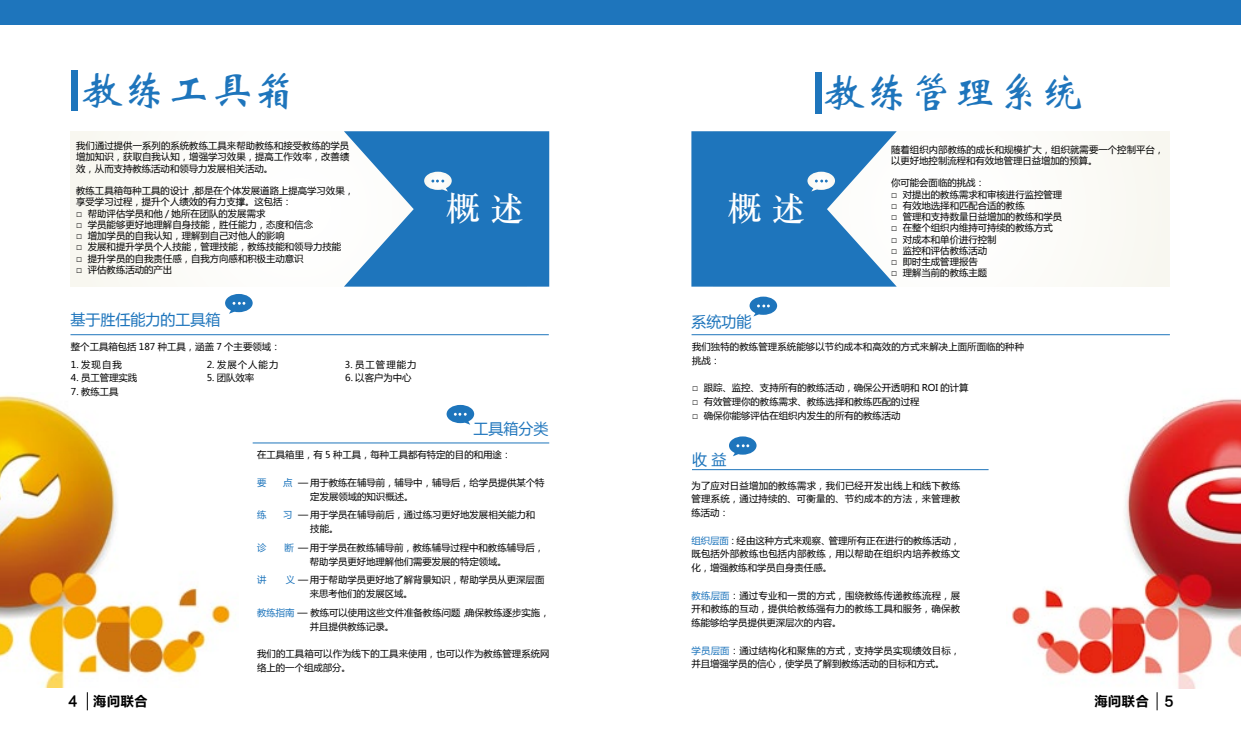
<style>
.page{position:relative;width:1241px;height:745px;background:#fff}
.page>*{position:absolute;margin:0;border:0;box-sizing:border-box;transform-origin:0 0}
.t1{font:43.75px "ST Xinwei";color:#1e75bc}
.t2{font:33.12px "ST Zhongsong";color:#fff}
.t3{font:15px "Microsoft Ya Hei";color:#1e75bc}
.t4{font:13.75px "FZLTCHJW GB1 0";color:#000}
.t5{font:9.38px/13.8px "Microsoft Ya Hei";color:#000}
.t6{font:9.38px "Microsoft Ya Hei";color:#1e75bc}
.s1{color:#1e75bc}
</style>
<div class="page">
<svg style="left:87px;top:692px;width:1px;height:17px"></svg>
<svg style="left:1156px;top:692px;width:1px;height:17px"></svg>
<div style="left:71px;top:131px;width:456px;height:155px;background:#fcfcfa"></div>
<div style="left:713px;top:131px;width:456px;height:155px;background:#fcfcfa"></div>
<img style="left:0;top:395px;width:232px;height:292px">
<div style="left:0;top:0;width:1240px;height:25px;background:#1e75bc"></div>
<div style="left:71px;top:71px;width:6px;height:40px;background:#1e75bc"></div>
<div style="left:814px;top:72px;width:7px;height:42px;background:#1e75bc"></div>
<svg style="left:344px;top:131px;width:205px;height:155px"></svg>
<svg style="left:691px;top:131px;width:205px;height:155px"></svg>
<div style="left:225px;top:294px;width:28px;height:18px;background:#1e75bc;border-radius:50%"></div>
<svg style="left:229px;top:302px;width:16px;height:11px"></svg>
<div style="left:749px;top:296px;width:28px;height:18px;background:#1e75bc;border-radius:50%"></div>
<svg style="left:753px;top:304px;width:16px;height:12px"></svg>
<svg style="left:446px;top:404px;width:28px;height:19px"></svg>
<svg style="left:454px;top:412px;width:16px;height:12px"></svg>
<div style="left:728px;top:436px;width:28px;height:18px;background:#1e75bc;border-radius:50%"></div>
<svg style="left:732px;top:444px;width:17px;height:12px"></svg>
<hr style="left:70px;top:334px;width:478px;height:1px;background:#1e75bc">
<hr style="left:691px;top:334px;width:478px;height:1px;background:#1e75bc">
<hr style="left:253px;top:442px;width:296px;height:1px;background:#1e75bc">
<hr style="left:692px;top:469px;width:296px;height:1px;background:#1e75bc">
<img style="left:1012px;top:399px;width:228px;height:289px">
<h1 class="t1" style="left:79px;top:68px;width:220px">教练工具箱</h1>
<h1 class="t1" style="left:821px;top:70px;width:264px">教练管理系统</h1>
<p class="t5" style="left:76px;top:140px;width:274px;line-height:11.2px;text-align:justify">我们通过提供一系列的系统教练工具来帮助教练和接受教练的学员增加知识，获取自我认知，增强学习效果，提高工作效率，改善绩效，从而支持教练活动和领导力发展相关活动。</p>
<p class="t5" style="left:76px;top:185px;width:279px;line-height:11.2px">教练工具箱每种工具的设计，都是在个体发展道路上提高学习效果，享受学习过程，提升个人绩效的有力支撑。这包括：</p>
<p class="t5" style="left:76px;top:206px;width:191px">□ 帮助评估学员和他 / 她所在团队的发展需求</p>
<p class="t5" style="left:76px;top:217px;width:238px">□ 学员能够更好地理解自身技能，胜任能力，态度和信念</p>
<p class="t5" style="left:76px;top:228px;width:210px">□ 增加学员的自我认知，理解到自己对他人的影响</p>
<p class="t5" style="left:76px;top:240px;width:266px">□ 发展和提升学员个人技能，管理技能，教练技能和领导力技能</p>
<p class="t5" style="left:76px;top:251px;width:229px">□ 提升学员的自我责任感，自我方向感和积极主动意识</p>
<p class="t5" style="left:76px;top:262px;width:98px">□ 评估教练活动的产出</p>
<h2 class="t2" style="left:446px;top:185px;width:78px">概 述</h2>
<h2 class="t2" style="left:728px;top:185px;width:78px">概 述</h2>
<h3 class="t3" style="left:70px;top:309px;width:152px">基于胜任能力的工具箱</h3>
<h3 class="t3" style="left:691px;top:311px;width:61px">系统功能</h3>
<p class="t5" style="left:890px;top:143px;width:275px;line-height:11.2px">随着组织内部教练的成长和规模扩大，组织就需要一个控制平台，以更好地控制流程和有效地管理日益增加的预算。</p>
<p class="t5" style="left:890px;top:176px;width:95px">你可能会面临的挑战：</p>
<p class="t5" style="left:890px;top:187px;width:173px">□ 对提出的教练需求和审核进行监控管理</p>
<p class="t5" style="left:890px;top:198px;width:135px">□ 有效地选择和匹配合适的教练</p>
<p class="t5" style="left:890px;top:209px;width:173px">□ 管理和支持数量日益增加的教练和学员</p>
<p class="t5" style="left:890px;top:221px;width:163px">□ 在整个组织内维持可持续的教练方式</p>
<p class="t5" style="left:890px;top:232px;width:107px">□ 对成本和单价进行控制</p>
<p class="t5" style="left:890px;top:243px;width:98px">□ 监控和评估教练活动</p>
<p class="t5" style="left:890px;top:254px;width:88px">□ 即时生成管理报告</p>
<p class="t5" style="left:890px;top:266px;width:98px">□ 理解当前的教练主题</p>
<p class="t5" style="left:71px;top:339px;width:211px">整个工具箱包括 187 种工具，涵盖 7 个主要领域：</p>
<p class="t5" style="left:71px;top:357px;width:52px">1. 发现自我</p>
<p class="t5" style="left:207px;top:357px;width:73px">2. 发展个人能力</p>
<p class="t5" style="left:345px;top:357px;width:73px">3. 员工管理能力</p>
<p class="t5" style="left:71px;top:370px;width:68px">4. 员工管理实践</p>
<p class="t5" style="left:207px;top:370px;width:49px">5. 团队效率</p>
<p class="t5" style="left:345px;top:370px;width:68px">6. 以客户为中心</p>
<p class="t5" style="left:71px;top:384px;width:49px">7. 教练工具</p>
<h3 class="t3" style="left:473px;top:418px;width:76px">工具箱分类</h3>
<p class="t5" style="left:257px;top:447px;width:255px">在工具箱里，有 5 种工具，每种工具都有特定的目的和用途：</p>
<p class="t6" style="left:257px;top:476px;width:11px">要</p>
<p class="t5" style="left:310px;top:475px;width:236px;text-indent:-27px"><span class="s1">点</span> — 用于教练在辅导前，辅导中，辅导后，给学员提供某个特定发展领域的知识概述。</p>
<p class="t6" style="left:257px;top:508px;width:11px">练</p>
<p class="t5" style="left:310px;top:507px;width:226px;text-indent:-27px"><span class="s1">习</span> — 用于学员在辅导前后，通过练习更好地发展相关能力和技能。</p>
<p class="t6" style="left:257px;top:541px;width:11px">诊</p>
<p class="t5" style="left:310px;top:540px;width:236px;text-indent:-25px"><span class="s1">断</span> — 用于学员在教练辅导前，教练辅导过程中和教练辅导后，帮助学员更好地理解他们需要发展的特定领域。</p>
<p class="t6" style="left:257px;top:573px;width:11px">讲</p>
<p class="t5" style="left:310px;top:572px;width:236px;text-indent:-24px"><span class="s1">义</span> — 用于帮助学员更好地了解背景知识，帮助学员从更深层面来思考他们的发展区域。</p>
<p class="t5" style="left:310px;top:605px;width:241px;text-indent:-53px"><span class="s1">教练指南</span> — 教练可以使用这些文件准备教练问题，确保教练逐步实施，并且提供教练记录。</p>
<p class="t5" style="left:257px;top:646px;width:294px">我们的工具箱可以作为线下的工具来使用，也可以作为教练管理系统网络上的一个组成部分。</p>
<p class="t5" style="left:692px;top:339px;width:333px">我们独特的教练管理系统能够以节约成本和高效的方式来解决上面所面临的种种挑战：</p>
<p class="t5" style="left:692px;top:380px;width:278px">□ 跟踪、监控、支持所有的教练活动，确保公开透明和 ROI 的计算</p>
<p class="t5" style="left:692px;top:394px;width:229px">□ 有效管理你的教练需求、教练选择和教练匹配的过程</p>
<p class="t5" style="left:692px;top:408px;width:210px">□ 确保你能够评估在组织内发生的所有的教练活动</p>
<h3 class="t3" style="left:692px;top:449px;width:36px">收 益</h3>
<p class="t5" style="left:691px;top:477px;width:270px;text-align:justify">为了应对日益增加的教练需求，我们已经开发出线上和线下教练管理系统，通过持续的、可衡量的、节约成本的方法，来管理教练活动：</p>
<p class="t5" style="left:691px;top:532px;width:270px;text-align:justify"><span class="s1">组织层面</span>：经由这种方式来观察、管理所有正在进行的教练活动，既包括外部教练也包括内部教练，用以帮助在组织内培养教练文化，增强教练和学员自身责任感。</p>
<p class="t5" style="left:691px;top:587px;width:270px;text-align:justify"><span class="s1">教练层面</span>：通过专业和一贯的方式，围绕教练传递教练流程，展开和教练的互动，提供给教练强有力的教练工具和服务，确保教练能够给学员提供更深层次的内容。</p>
<p class="t5" style="left:691px;top:642px;width:270px"><span class="s1">学员层面</span>：通过结构化和聚焦的方式，支持学员实现绩效目标，并且增强学员的信心，使学员了解到教练活动的目标和方式。</p>
<h3 class="t4" style="left:69px;top:693px;width:81px">4 海问联合</h3>
<h3 class="t4" style="left:1093px;top:692px;width:81px">海问联合 5</h3>
</div>
